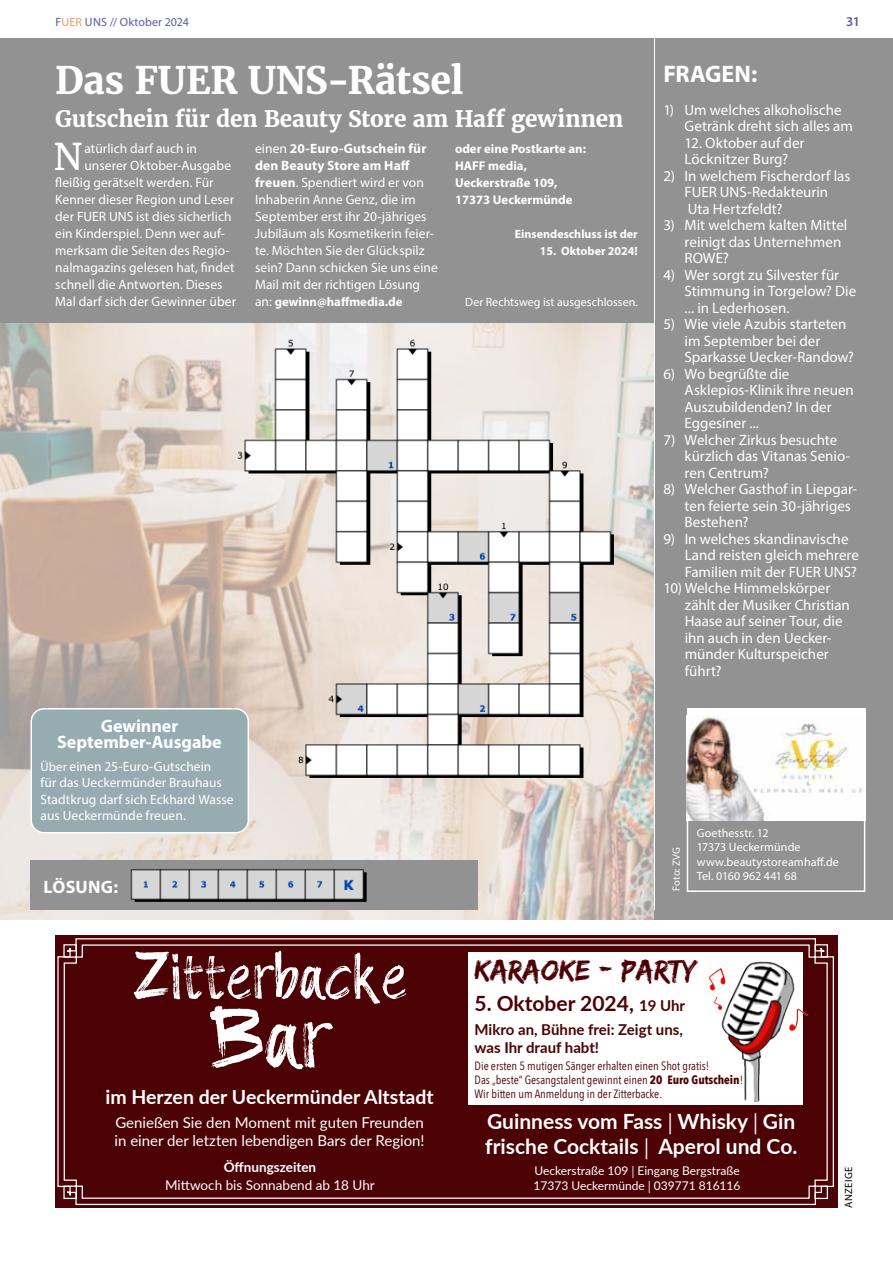
<style>
.page{position:relative;width:893px;height:1263px;background:#fff}
.page>*{position:absolute;margin:0;border:0;box-sizing:border-box;transform-origin:0 0}
.t1{font:88.5px "The Dolbak Brush";color:#fff}
.t2{font:66px "The Dolbak Brush";color:#fff;scale:.93 1}
.t3{font:700 37.5px "Merriweather";letter-spacing:-.005em;color:#fff}
.t4{font:36.45px "Merriweather";color:#fff}
.t5{font:30px "Edo SZ";color:#4c0204}
.t6{font:700 24px "Myriad Pro";letter-spacing:.005em;color:#fff}
.t7{font:700 22.5px "Merriweather";letter-spacing:-.01em;color:#fff}
.t8{font:700 21px/25.2px "Lato";color:#fff}
.t9{font:700 21px "Lato";color:#4c0204}
.t10{font:700 19.5px "Lato";color:#fff}
.t11{font:700 18px/16.5px "Myriad Pro";color:#fff;text-align:center}
.t12{font:15px/16.5px "Myriad Pro";color:#fff}
.t13{font:15px/18px "Lato";color:#fff}
.t14{font:700 15px/18px "Lato";color:#4c0204}
.t15{font:13.5px/17px "Myriad Pro";letter-spacing:.005em;color:#fff}
.t16{font:13.5px "Lato";color:#fff}
.t17{font:700 13.5px "Lato";color:#fff}
.t18{font:600 13.5px "Myriad Pro";color:#575ea8}
.t19{font:700 12.75px/17px "Myriad Pro";color:#fff}
.t20{font:12px/14.4px "Avenir Next Condensed";color:#4c0204}
.t21{font:12px/14.4px "Myriad Pro";letter-spacing:.005em;color:#fff}
.t22{font:12px/14.4px "Lato";color:#fff}
.t23{font:700 12px "Myriad Pro";color:#fff}
.t24{font:12px "Myriad Pro";letter-spacing:.015em;color:#575ea8}
.t25{font:10.5px "Myriad Pro";letter-spacing:.005em;color:#fff}
.t26{font:10.5px "Myriad Pro";letter-spacing:.03em;color:#000}
.s1{color:#ec9e61}
.s2{font-weight:700}
.s3{font-weight:400;font-size:13.5px}
.s4{font-size:12.75px}
.s5{font-family:"Minion Pro";font-weight:400;font-style:italic}
.s6{font-size:15px}
.s7{font-family:"Minion Pro";font-style:italic}
</style>
<div class="page">
<img style="left:0;top:323px;width:654px;height:596px">
<div style="left:0;top:38px;width:655px;height:285px;background:#919291"></div>
<div style="left:655px;top:38px;width:238px;height:881px;background:#919291"></div>
<hr style="left:654px;top:30px;width:1px;height:880px;background:#fff">
<div style="left:31px;top:861px;width:447px;height:49px;background:#919291"></div>
<div style="left:31px;top:709px;width:217px;height:124px;background:#97acb1;border-radius:13px"></div>
<div style="left:31px;top:708px;width:218px;height:125px;border:2px solid #fff;border-radius:13px"></div>
<img style="left:130px;top:865px;width:364px;height:44px">
<img style="left:232px;top:336px;width:394px;height:452px">
<div style="left:687px;top:819px;width:178px;height:73px;border:2px solid #fff"></div>
<div style="left:687px;top:708px;width:178px;height:112px;background:#fff"></div>
<img style="left:687px;top:716px;width:176px;height:104px">
<div style="left:55px;top:935px;width:783px;height:273px;background:#4c0204"></div>
<svg style="left:57px;top:938px;width:777px;height:268px"></svg>
<svg style="left:63px;top:943px;width:766px;height:257px"></svg>
<div style="left:468px;top:952px;width:335px;height:153px;background:#fff"></div>
<img style="left:708px;top:958px;width:102px;height:143px">
<p class="t24" style="left:55px;top:14px;width:135px">F<span class="s1">UER</span> UNS // Oktober 2024</p>
<p class="t18" style="left:846px;top:12px;width:15px">31</p>
<h3 class="t3" style="left:55px;top:56px;width:410px">Das FUER UNS-Rätsel</h3>
<h3 class="t7" style="left:55px;top:104px;width:570px">Gutschein für den Beauty Store am Haff gewinnen</h3>
<h3 class="t4" style="left:54px;top:132px;width:31px">N</h3>
<p class="t15" style="left:84px;top:140px;width:114px">atürlich darf auch in</p>
<p class="t15" style="left:255px;top:140px;width:184px">einen <span class="s2">20-Euro-Gutschein für den Beauty Store am Haff freuen</span>. Spendiert wird er von<br>Inhaberin Anne Genz, die im<br>September erst ihr 20-jähriges<br>Jubiläum als Kosmetikerin feier&shy;te. Möchten Sie der Glückspilz sein? Dann schicken Sie uns eine<br>Mail mit der richtigen Lösung</p>
<p class="t19" style="left:255px;top:293px;width:149px"><span class="s3">an:</span> gewinn@haffmedia.de</p>
<p class="t19" style="left:455px;top:140px;width:133px">oder eine Postkarte an:<br>HAFF media,<br>Ueckerstraße 109,<br>17373 Ueckermünde</p>
<p class="t23" style="left:515px;top:226px;width:124px">Einsendeschluss ist der</p>
<p class="t23" style="left:540px;top:243px;width:100px">15. Oktober 2024!</p>
<p class="t15" style="left:84px;top:157px;width:148px">unserer Oktober-Ausgabe</p>
<p class="t15" style="left:55px;top:174px;width:160px">fleißig gerätselt werden. Für</p>
<p class="t15" style="left:55px;top:191px;width:180px">Kenner dieser Region und Leser</p>
<p class="t15" style="left:55px;top:208px;width:178px">der FUER UNS ist dies sicherlich</p>
<p class="t15" style="left:55px;top:225px;width:171px">ein Kinderspiel. Denn wer auf-</p>
<p class="t15" style="left:55px;top:242px;width:176px">merksam die Seiten des Regio-</p>
<p class="t15" style="left:55px;top:259px;width:181px">nalmagazins gelesen hat, findet</p>
<p class="t15" style="left:55px;top:276px;width:169px">schnell die Antworten. Dieses</p>
<p class="t15" style="left:55px;top:293px;width:182px">Mal darf sich der Gewinner über</p>
<p class="t21" style="left:465px;top:295px;width:174px">Der Rechtsweg ist ausgeschlossen.</p>
<p class="t11" style="left:57px;top:717px;width:166px">Gewinner<br>September-Ausgabe</p>
<p class="t15" style="left:41px;top:757px;width:195px;line-height:16.5px"><span class="s4">Über</span> einen 25-Euro-Gutschein<br>für das Ueckermünder Brauhaus<br>Stadtkrug darf sich Eckhard Wasse aus Ueckermünde freuen.</p>
<p class="t11" style="left:43px;top:878px;width:76px">LÖSUNG:</p>
<h3 class="t6" style="left:663px;top:58px;width:95px">FRAGEN:</h3>
<p class="t12" style="left:685px;top:101px;width:170px;text-indent:-21px">1) Um welches alkoholische<br>Getränk dreht sich alles am</p>
<p class="t12" style="left:685px;top:134px;width:121px">12. Oktober auf der<br>Löcknitzer Burg?</p>
<p class="t12" style="left:685px;top:167px;width:167px;text-indent:-21px">2) In welchem Fischerdorf las<br>FUER UNS-Redakteurin<br>Uta Hertzfeldt?</p>
<p class="t12" style="left:685px;top:217px;width:164px;text-indent:-21px">3) Mit welchem kalten Mittel reinigt das Unternehmen<br>ROWE?</p>
<p class="t12" style="left:685px;top:266px;width:173px;text-indent:-21px">4) Wer sorgt zu Silvester für<br>Stimmung in Torgelow? Die ... in Lederhosen.</p>
<p class="t12" style="left:685px;top:316px;width:171px;text-indent:-21px">5) Wie viele Azubis starteten im September bei der<br>Sparkasse Uecker-Randow?</p>
<p class="t12" style="left:685px;top:365px;width:171px;text-indent:-21px">6) Wo begrüßte die<br>Asklepios-Klinik ihre neuen<br>Auszubildenden? In der<br>Eggesiner ...</p>
<p class="t12" style="left:685px;top:431px;width:167px;text-indent:-21px">7) Welcher Zirkus besuchte kürzlich das Vitanas Senio&shy;ren Centrum?</p>
<p class="t12" style="left:685px;top:481px;width:174px;text-indent:-21px">8) Welcher Gasthof in Liepgar&shy;ten feierte sein 30-jähriges<br>Bestehen?</p>
<p class="t12" style="left:685px;top:530px;width:176px;text-indent:-21px">9) In welches skandinavische<br>Land reisten gleich mehrere<br>Familien mit der FUER UNS?</p>
<p class="t12" style="left:685px;top:580px;width:167px;text-indent:-21px">10) Welche Himmelskörper zählt der Musiker Christian<br>Haase auf seiner Tour, die ihn auch in den Uecker&shy;münder Kulturspeicher führt?</p>
<p class="t25" style="left:670px;top:891px;width:45px;rotate:-90deg">Foto: ZVG</p>
<p class="t21" style="left:697px;top:825px;width:144px">Goethesstr. 12<br>17373 Ueckermünde www.beautystoreamhaff.de<br>Tel. 0160 962 441 68</p>
<h2 class="t2" style="left:132px;top:947px;width:298px">Zitterbacke</h2>
<h1 class="t1" style="left:207px;top:998px;width:126px">Bar</h1>
<h3 class="t10" style="left:105px;top:1083px;width:330px">im Herzen der Ueckermünder Altstadt</h3>
<p class="t13" style="left:115px;top:1112px;width:312px">Genießen Sie den Moment mit guten Freunden in einer der letzten lebendigen Bars der Region!</p>
<h3 class="t8" style="left:485px;top:1107px;width:314px">Guinness vom Fass <span class="s5">|</span> Whisky <span class="s5">|</span> Gin frische Cocktails <span class="s5">|</span> Aperol und Co.</h3>
<p class="t17" style="left:224px;top:1157px;width:94px">Öffnungszeiten</p>
<p class="t16" style="left:165px;top:1175px;width:211px">Mittwoch bis Sonnabend ab 18 Uhr</p>
<h3 class="t5" style="left:475px;top:952px;width:224px">KARAOKE - PARTY</h3>
<h3 class="t9" style="left:475px;top:988px;width:212px">5. Oktober 2024, <span class="s6">19 Uhr</span></h3>
<p class="t14" style="left:475px;top:1020px;width:210px">Mikro an, Bühne frei: Zeigt uns, was Ihr drauf habt!</p>
<p class="t20" style="left:475px;top:1057px;width:270px">Die ersten 5 mutigen Sänger erhalten einen Shot gratis!<br>Das „beste“ Gesangstalent gewinnt einen <span class="s2">20 Euro Gutschein</span>!<br>Wir bitten um Anmeldung in der Zitterbacke.</p>
<p class="t22" style="left:534px;top:1163px;width:208px">Ueckerstraße 109 <span class="s7">|</span> Eingang Bergstraße<br>17373 Ueckermünde <span class="s7">|</span> 039771 816116</p>
<p class="t26" style="left:842px;top:1207px;width:42px;rotate:-90deg">ANZEIGE</p>
</div>
